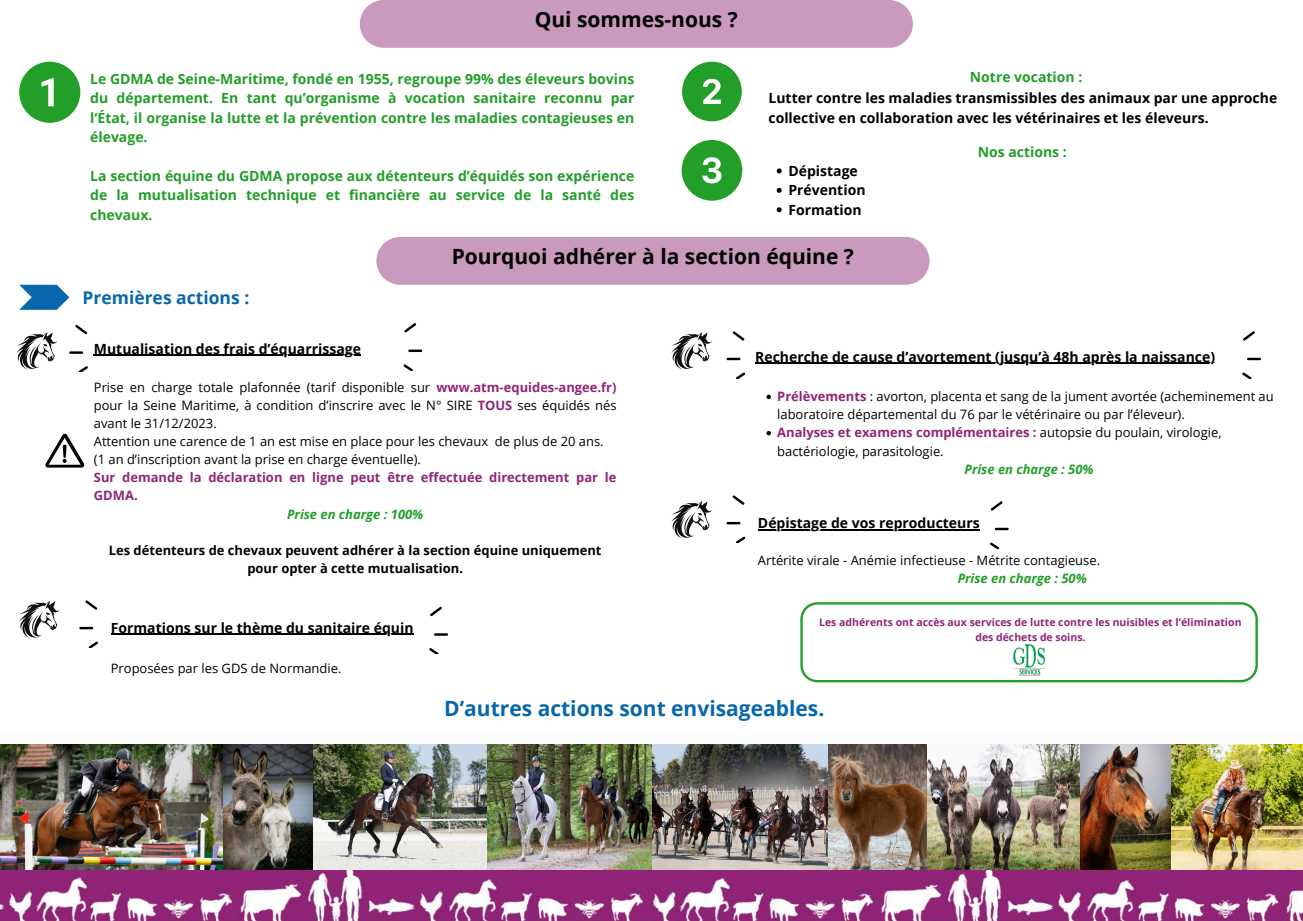
<style>
.page{position:relative;width:1303px;height:921px;background:#fff}
.page>*{position:absolute;margin:0;border:0;box-sizing:border-box;transform-origin:0 0}
.t1{font:700 21px "Open Sans";color:#000}
.t2{font:700 21px "Open Sans";color:#0867ab}
.t3{font:700 17.5px "Open Sans";color:#0867ab}
.t4{font:700 14px/19.4px "Open Sans";color:#239e29;text-align:justify}
.t5{font:700 14px/20.5px "Open Sans";color:#000}
.t6{font:12.95px/18.1px "Open Sans";color:#000}
.t7{font:700 12.95px/18.1px "Open Sans";color:#000;text-align:center}
.t8{font:700 12.95px "Open Sans";color:#902677}
.t9{font:italic 700 12.95px "Open Sans";color:#239e29}
.t10{font:700 10.5px/14.7px "Open Sans";color:#902677;text-align:center}
.s1{color:#239e29}
.s2{font-weight:700;color:#902677}
.s3{font-weight:700;font-style:italic;color:#239e29}
</style>
<div class="page">
<img style="left:486px;top:744px;width:167px;height:126px">
<img style="left:1079px;top:744px;width:91px;height:126px">
<img style="left:926px;top:744px;width:153px;height:126px">
<img style="left:827px;top:744px;width:99px;height:126px">
<img style="left:312px;top:744px;width:174px;height:126px">
<img style="left:222px;top:744px;width:90px;height:126px">
<img style="left:0;top:744px;width:222px;height:126px">
<img style="left:653px;top:744px;width:174px;height:126px">
<img style="left:0;top:870px;width:1302px;height:51px">
<img style="left:1171px;top:744px;width:131px;height:140px">
<div style="left:376px;top:237px;width:553px;height:48px;background:#ca99be"></div>
<svg style="left:19px;top:285px;width:50px;height:25px"></svg>
<div style="left:360px;top:0;width:552px;height:48px;background:#ca99be"></div>
<svg style="left:19px;top:62px;width:61px;height:61px"></svg>
<svg style="left:682px;top:62px;width:59px;height:59px"></svg>
<svg style="left:681px;top:140px;width:61px;height:61px"></svg>
<svg style="left:800px;top:602px;width:457px;height:80px"></svg>
<img style="left:1013px;top:645px;width:31px;height:30px">
<svg style="left:17px;top:332px;width:40px;height:37px"></svg>
<hr style="left:111px;top:633px;width:302px;height:2px;background:#000">
<svg style="left:403px;top:323px;width:19px;height:47px"></svg>
<hr style="left:94px;top:355px;width:267px;height:1px;background:#000">
<svg style="left:69px;top:325px;width:32px;height:47px"></svg>
<hr style="left:755px;top:363px;width:459px;height:1px;background:#000">
<svg style="left:766px;top:395px;width:5px;height:4px"></svg>
<svg style="left:766px;top:431px;width:5px;height:4px"></svg>
<svg style="left:1242px;top:331px;width:18px;height:47px"></svg>
<svg style="left:429px;top:607px;width:19px;height:47px"></svg>
<svg style="left:79px;top:600px;width:19px;height:47px"></svg>
<svg style="left:726px;top:331px;width:31px;height:47px"></svg>
<hr style="left:758px;top:529px;width:221px;height:1px;background:#000">
<svg style="left:19px;top:601px;width:41px;height:37px"></svg>
<svg style="left:671px;top:332px;width:41px;height:37px"></svg>
<svg style="left:671px;top:501px;width:41px;height:37px"></svg>
<svg style="left:726px;top:495px;width:20px;height:47px"></svg>
<svg style="left:977px;top:501px;width:31px;height:47px"></svg>
<svg style="left:45px;top:434px;width:40px;height:34px"></svg>
<svg style="left:776px;top:168px;width:5px;height:5px"></svg>
<svg style="left:776px;top:188px;width:5px;height:5px"></svg>
<svg style="left:776px;top:207px;width:5px;height:5px"></svg>
<p class="t1" style="left:534px;top:5px;width:205px">Qui sommes-nous ?</p>
<p class="t4" style="left:90px;top:69px;width:545px">Le GDMA de Seine-Maritime, fondé en 1955, regroupe 99% des éleveurs bovins du département. En tant qu’organisme à vocation sanitaire reconnu par l‘État, il organise la lutte et la prévention contre les maladies contagieuses en élevage.</p>
<h3 class="t4" style="left:90px;top:166px;width:545px">La section équine du GDMA propose aux détenteurs d’équidés son expérience de la mutualisation technique et financière au service de la santé des chevaux.</h3>
<p class="t5" style="left:768px;top:66px;width:510px;text-indent:201px"><span class="s1">Notre vocation :<br></span>Lutter contre les maladies transmissibles des animaux par une approche collective en collaboration avec les vétérinaires et les éleveurs.</p>
<p class="t4" style="left:977px;top:141px;width:91px">Nos actions :</p>
<p class="t5" style="left:788px;top:160px;width:71px">Dépistage</p>
<h3 class="t5" style="left:788px;top:180px;width:79px">Prévention</h3>
<h4 class="t5" style="left:788px;top:199px;width:75px">Formation</h4>
<p class="t3" style="left:82px;top:285px;width:168px">Premières actions :</p>
<p class="t1" style="left:451px;top:242px;width:403px">Pourquoi adhérer à la section équine ?</p>
<p class="t5" style="left:94px;top:338px;width:268px">Mutualisation des frais d’équarrissage</p>
<h3 class="t6" style="left:94px;top:378px;width:524px">Prise en charge totale plafonnée (tarif disponible sur <span class="s2">www.atm-equides-angee.fr)</span></h3>
<h3 class="t6" style="left:94px;top:396px;width:524px">pour la Seine Maritime, à condition d’inscrire avec le N° SIRE <span class="s2">TOUS</span> ses équidés nés</h3>
<h3 class="t6" style="left:94px;top:414px;width:124px">avant le 31/12/2023.</h3>
<h3 class="t6" style="left:94px;top:432px;width:511px">Attention une carence de 1 an est mise en place pour les chevaux de plus de 20 ans.</h3>
<h3 class="t6" style="left:94px;top:450px;width:328px">(1 an d’inscription avant la prise en charge éventuelle).</h3>
<h3 class="t8" style="left:94px;top:468px;width:524px">Sur demande la déclaration en ligne peut être effectuée directement par le</h3>
<h3 class="t8" style="left:94px;top:486px;width:45px">GDMA.</h3>
<h3 class="t9" style="left:287px;top:505px;width:138px">Prise en charge : 100%</h3>
<h4 class="t7" style="left:109px;top:541px;width:494px">Les détenteurs de chevaux peuvent adhérer à la section équine uniquement pour opter à cette mutualisation.</h4>
<p class="t5" style="left:111px;top:617px;width:304px">Formations sur le thème du sanitaire équin</p>
<p class="t6" style="left:111px;top:659px;width:232px">Proposées par les GDS de Normandie.</p>
<h3 class="t5" style="left:755px;top:346px;width:461px">Recherche de cause d’avortement (jusqu’à 48h après la naissance)</h3>
<p class="t6" style="left:777px;top:387px;width:498px"><span class="s2">Prélèvements</span> : avorton, placenta et sang de la jument avortée (acheminement au laboratoire départemental du 76 par le vétérinaire ou par l’éleveur).</p>
<p class="t6" style="left:777px;top:423px;width:446px"><span class="s2">Analyses et examens complémentaires :</span> autopsie du poulain, virologie, bactériologie, parasitologie.</p>
<p class="t9" style="left:964px;top:460px;width:131px">Prise en charge : 50%</p>
<p class="t5" style="left:758px;top:513px;width:223px">Dépistage de vos reproducteurs</p>
<h3 class="t6" style="left:957px;top:551px;width:144px;text-indent:-200px">Artérite virale - Anémie infectieuse - Métrite contagieuse.<br><span class="s3">Prise en charge : 50%</span></h3>
<h1 class="t10" style="left:819px;top:614px;width:424px">Les adhérents ont accès aux services de lutte contre les nuisibles et l’élimination des déchets de soins.</h1>
<p class="t2" style="left:444px;top:694px;width:381px">D’autres actions sont envisageables.</p>
</div>
